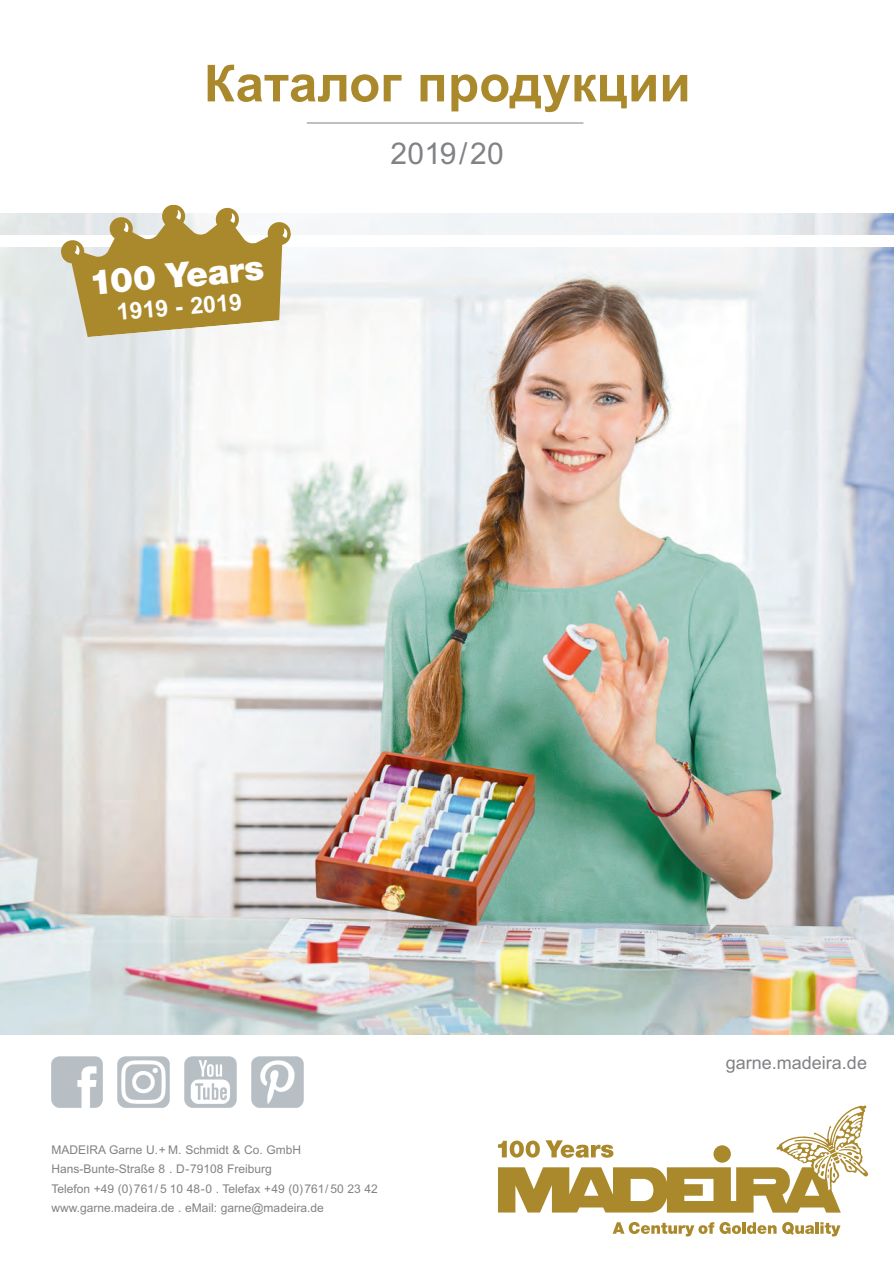
<style>
.page{position:relative;width:894px;height:1263px;background:#fff}
.page>*{position:absolute;margin:0;border:0;box-sizing:border-box;transform-origin:0 0}
.t1{font:700 51px "Arial";color:#aa892c}
.t2{font:900 34.5px "Helvetica Neue";color:#fff}
.t3{font:30px "Arial";letter-spacing:.01em;color:#808285}
.t4{font:700 23.25px "Arial";color:#fff}
.t5{font:18px "Arial";color:#808285}
.t6{font:12px/19.2px "Arial";color:#808285}
</style>
<div class="page">
<img style="left:0;top:247px;width:893px;height:787px">
<img style="left:0;top:213px;width:893px;height:21px">
<svg style="left:612px;top:1222px;width:164px;height:14px"></svg>
<svg style="left:782px;top:1222px;width:58px;height:14px"></svg>
<svg style="left:498px;top:1105px;width:369px;height:107px"></svg>
<hr style="left:307px;top:123px;width:276px;height:1px;background:#808285">
<svg style="left:60px;top:204px;width:232px;height:133px"></svg>
<img style="left:51px;top:1056px;width:52px;height:52px">
<img style="left:117px;top:1056px;width:53px;height:52px">
<img style="left:184px;top:1056px;width:53px;height:52px">
<img style="left:251px;top:1056px;width:53px;height:52px">
<h1 class="t1" style="left:204px;top:54px;width:488px">Каталог продукции</h1>
<h3 class="t3" style="left:390px;top:136px;width:115px">2019/20</h3>
<h2 class="t2" style="left:88px;top:270px;width:176px;rotate:-5deg">100 Years</h2>
<h3 class="t4" style="left:116px;top:299px;width:127px;rotate:-5deg">1919 - 2019</h3>
<p class="t6" style="left:51px;top:1140px;width:328px">MADEIRA Garne U.+ M. Schmidt &amp; Co. GmbH Hans-Bunte-Straße 8 . D-79108 Freiburg<br>Telefon +49 (0)761/ 5 10 48-0 . Telefax +49 (0)761/ 50 23 42 www.garne.madeira.de . eMail: garne@madeira.de</p>
<h3 class="t5" style="left:725px;top:1052px;width:143px">garne.madeira.de</h3>
</div>
